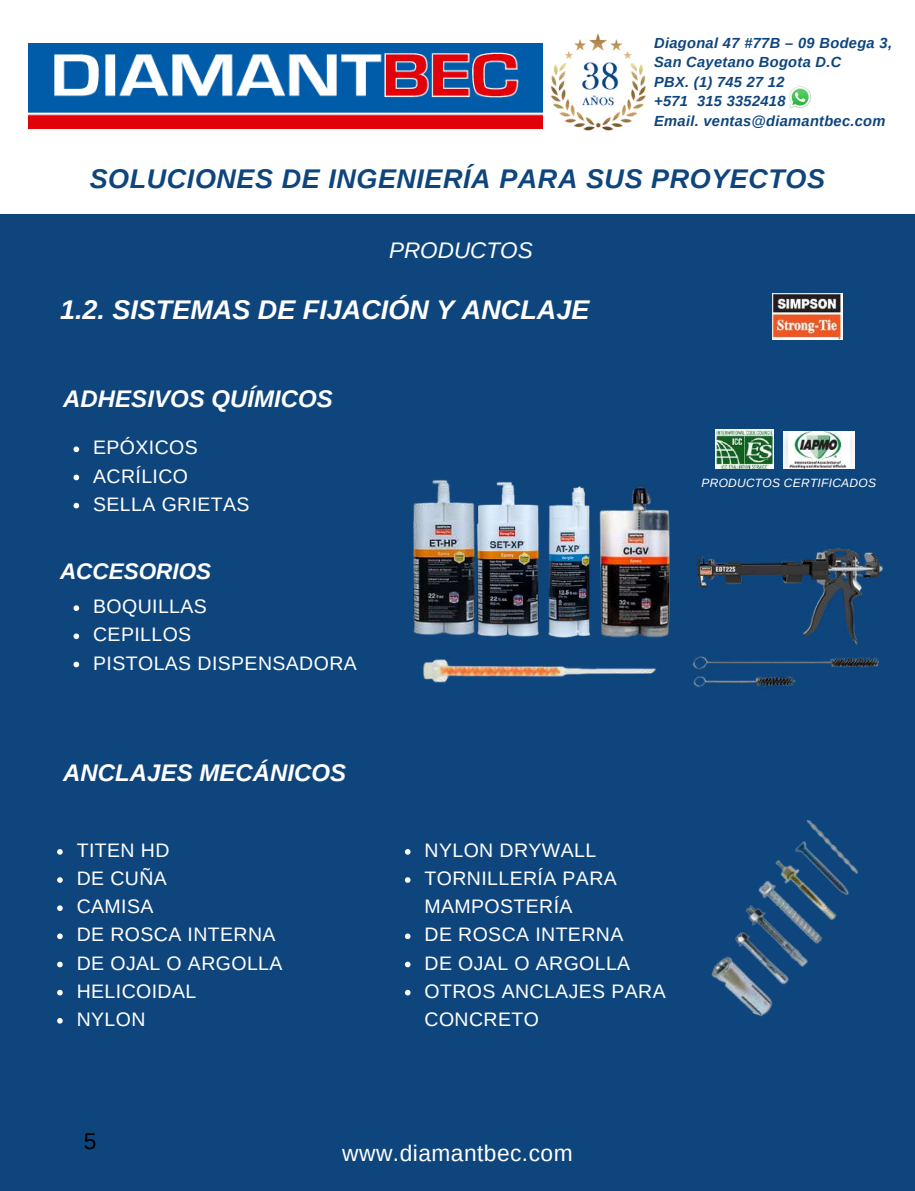
<style>
.page{position:relative;width:915px;height:1191px;background:#fff}
.page>*{position:absolute;margin:0;border:0;box-sizing:border-box;transform-origin:0 0}
.t1{font:italic 700 27px "Arimo";letter-spacing:.02em;color:#0e457d}
.t2{font:italic 700 27px "Arimo";color:#fff}
.t3{font:italic 700 24px "Arimo";color:#fff}
.t4{font:22.8px "Arimo";letter-spacing:.02em;color:#fff}
.t5{font:22.8px "Arimo";color:#000}
.t6{font:italic 700 22.5px "Arimo";color:#fff}
.t7{font:italic 22.5px "Arimo";color:#fff}
.t8{font:19.5px/28.2px "Arimo";letter-spacing:.02em;color:#fff}
.t9{font:italic 700 14.7px/19.5px "Arimo";letter-spacing:.02em;color:#0e457d}
.t10{font:italic 12px "Arimo";letter-spacing:.02em;color:#fff}
</style>
<div class="page">
<div style="left:0;top:0;width:915px;height:1190px;background:#0e457d"></div>
<div style="left:0;top:0;width:915px;height:213px;background:#fff"></div>
<svg style="left:57px;top:849px;width:6px;height:5px"></svg>
<svg style="left:57px;top:877px;width:6px;height:5px"></svg>
<svg style="left:57px;top:905px;width:6px;height:5px"></svg>
<svg style="left:57px;top:933px;width:6px;height:6px"></svg>
<svg style="left:57px;top:961px;width:6px;height:6px"></svg>
<svg style="left:57px;top:989px;width:6px;height:6px"></svg>
<svg style="left:57px;top:1018px;width:6px;height:5px"></svg>
<svg style="left:405px;top:849px;width:5px;height:5px"></svg>
<svg style="left:405px;top:877px;width:5px;height:5px"></svg>
<svg style="left:405px;top:933px;width:5px;height:6px"></svg>
<svg style="left:405px;top:961px;width:5px;height:6px"></svg>
<svg style="left:405px;top:989px;width:5px;height:6px"></svg>
<img style="left:711px;top:820px;width:147px;height:197px">
<img style="left:692px;top:656px;width:187px;height:31px">
<img style="left:423px;top:659px;width:233px;height:24px">
<img style="left:697px;top:548px;width:186px;height:97px">
<img style="left:772px;top:293px;width:70px;height:46px">
<img style="left:496px;top:481px;width:36px;height:156px">
<img style="left:413px;top:480px;width:83px;height:157px">
<img style="left:532px;top:487px;width:46px;height:151px">
<img style="left:578px;top:486px;width:92px;height:152px">
<svg style="left:73px;top:446px;width:6px;height:6px"></svg>
<svg style="left:73px;top:474px;width:6px;height:6px"></svg>
<svg style="left:73px;top:503px;width:6px;height:5px"></svg>
<svg style="left:73px;top:605px;width:6px;height:6px"></svg>
<svg style="left:73px;top:633px;width:6px;height:6px"></svg>
<svg style="left:73px;top:661px;width:6px;height:6px"></svg>
<img style="left:29px;top:43px;width:512px;height:86px">
<img style="left:541px;top:33px;width:105px;height:98px">
<img style="left:789px;top:86px;width:22px;height:22px">
<svg style="left:790px;top:87px;width:20px;height:20px"></svg>
<img style="left:715px;top:429px;width:58px;height:40px">
<img style="left:783px;top:431px;width:71px;height:37px">
<p class="t9" style="left:654px;top:33px;width:239px">Diagonal 47 #77B – 09 Bodega 3,<br>San Cayetano Bogota D.C<br>PBX. (1) 745 27 12<br>+571 315 3352418<br>Email. ventas@diamantbec.com</p>
<h1 class="t1" style="left:90px;top:164px;width:737px">SOLUCIONES DE INGENIERÍA PARA SUS PROYECTOS</h1>
<p class="t7" style="left:389px;top:237px;width:145px">PRODUCTOS</p>
<h1 class="t2" style="left:60px;top:294px;width:531px">1.2. SISTEMAS DE FIJACIÓN Y ANCLAJE</h1>
<p class="t3" style="left:63px;top:385px;width:271px">ADHESIVOS QUÍMICOS</p>
<p class="t8" style="left:93px;top:433px;width:158px">EPÓXICOS<br>ACRÍLICO<br>SELLA GRIETAS</p>
<p class="t6" style="left:60px;top:558px;width:153px">ACCESORIOS</p>
<p class="t8" style="left:93px;top:592px;width:265px">BOQUILLAS<br>CEPILLOS<br>PISTOLAS DISPENSADORA</p>
<p class="t3" style="left:63px;top:759px;width:284px">ANCLAJES MECÁNICOS</p>
<p class="t8" style="left:77px;top:836px;width:207px">TITEN HD<br>DE CUÑA<br>CAMISA<br>DE ROSCA INTERNA<br>DE OJAL O ARGOLLA<br>HELICOIDAL<br>NYLON</p>
<p class="t8" style="left:424px;top:836px;width:243px">NYLON DRYWALL<br>TORNILLERÍA PARA<br>MAMPOSTERÍA<br>DE ROSCA INTERNA<br>DE OJAL O ARGOLLA<br>OTROS ANCLAJES PARA<br>CONCRETO</p>
<p class="t10" style="left:701px;top:476px;width:176px">PRODUCTOS CERTIFICADOS</p>
<p class="t5" style="left:84px;top:1127px;width:14px">5</p>
<p class="t4" style="left:342px;top:1140px;width:232px">www.diamantbec.com</p>
</div>
